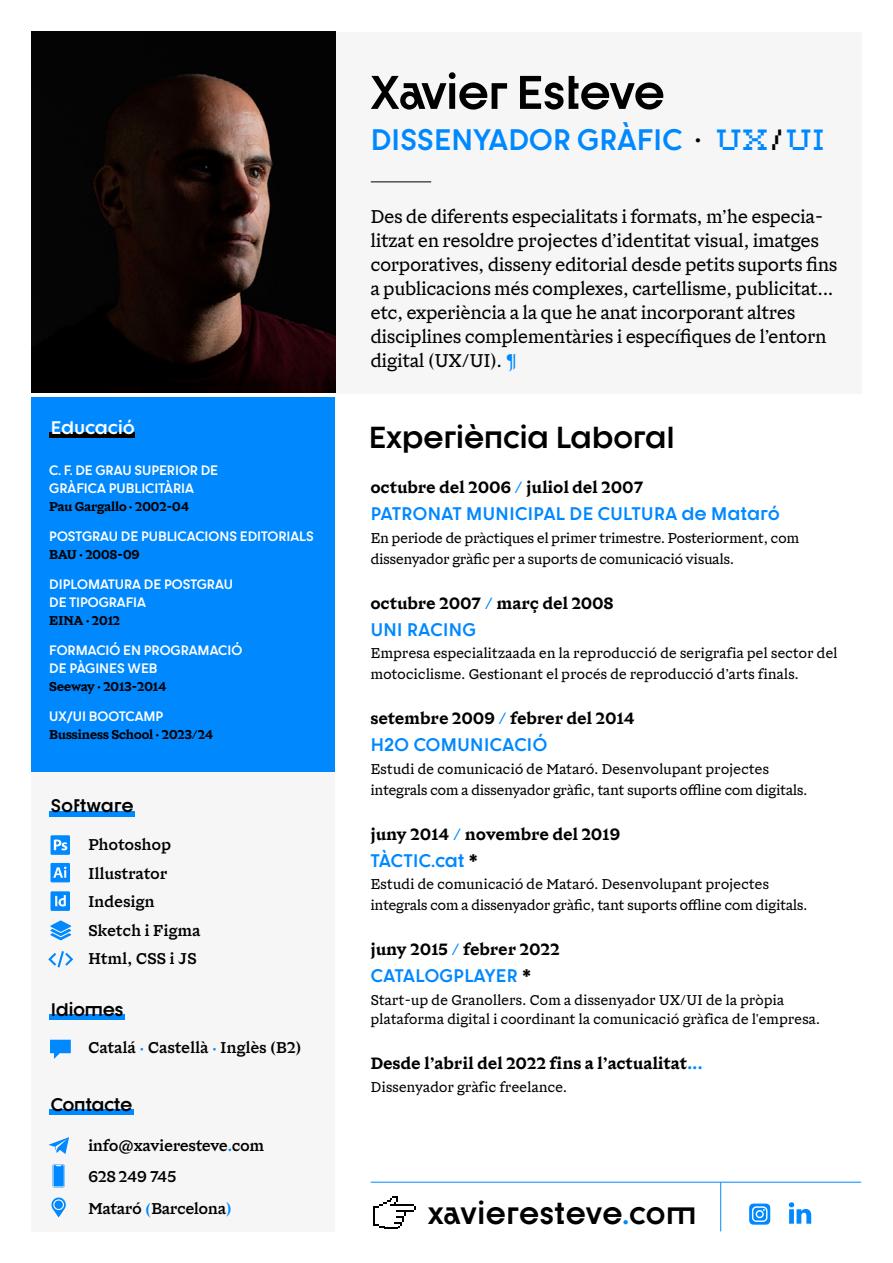
<style>
.page{position:relative;width:893px;height:1263px;background:#fff}
.page>*{position:absolute;margin:0;border:0;box-sizing:border-box;transform-origin:0 0}
.t1{font:700 30px "Dystopian";letter-spacing:.015em;color:#000}
.t2{font:700 29.25px "Dystopian";letter-spacing:.01em;color:#08f}
.t3{font:19.5px/24px "Riegraf";letter-spacing:.01em;color:#000}
.t4{font:700 18px "Dystopian";letter-spacing:.025em;color:#08f}
.t5{font:700 18px "Dystopian";color:#000}
.t6{font:700 18px "Dystopian";letter-spacing:.02em;color:#000}
.t7{font:700 18px "Dystopian";letter-spacing:.02em;color:#fff}
.t8{font:700 17.25px "Riegraf";letter-spacing:.025em;color:#000}
.t9{font:500 16.5px/28.5px "Riegraf";letter-spacing:.02em;color:#000}
.t10{font:15px/21px "Riegraf";letter-spacing:.02em;color:#000}
.t11{font:700 13.5px/18px "Dystopian";color:#fff}
.t12{font:700 13.5px "Riegraf";color:#000}
.s1{color:#08f}
.s2{color:#000}
.s3{font-family:"Mini Serif";font-weight:400}
.s4{font-family:"Mini Serif";font-weight:400;color:#000}
</style>
<div class="page">
<div style="left:32px;top:393px;width:303px;height:838px;background:#f6f6f6"></div>
<div style="left:335px;top:32px;width:526px;height:361px;background:#f6f6f6"></div>
<img style="left:32px;top:32px;width:304px;height:361px">
<div style="left:49px;top:1109px;width:85px;height:5px;background:#08f"></div>
<div style="left:49px;top:1014px;width:76px;height:6px;background:#08f"></div>
<div style="left:32px;top:393px;width:303px;height:378px;background:#08f"></div>
<hr style="left:32px;top:393px;width:304px;height:3px;background:#fff">
<svg style="left:371px;top:72px;width:292px;height:38px"></svg>
<hr style="left:371px;top:1182px;width:490px;height:1px;background:#08f">
<svg style="left:373px;top:1196px;width:43px;height:33px"></svg>
<svg style="left:48px;top:1137px;width:21px;height:17px"></svg>
<div style="left:49px;top:811px;width:86px;height:5px;background:#08f"></div>
<div style="left:49px;top:432px;width:86px;height:5px;background:#000"></div>
<hr style="left:720px;top:1182px;width:1px;height:49px;background:#08f">
<svg style="left:788px;top:1202px;width:23px;height:22px"></svg>
<svg style="left:51px;top:1197px;width:15px;height:20px"></svg>
<svg style="left:50px;top:1040px;width:21px;height:19px"></svg>
<svg style="left:48px;top:951px;width:25px;height:16px"></svg>
<hr style="left:371px;top:181px;width:60px;height:1px;background:#000">
<div style="left:51px;top:892px;width:18px;height:18px;background:#08f"></div>
<div style="left:51px;top:891px;width:19px;height:20px;border:1px solid #08f"></div>
<svg style="left:55px;top:895px;width:11px;height:11px"></svg>
<div style="left:51px;top:863px;width:18px;height:19px;background:#08f"></div>
<div style="left:51px;top:863px;width:19px;height:19px;border:1px solid #08f"></div>
<svg style="left:53px;top:866px;width:14px;height:12px"></svg>
<svg style="left:749px;top:1203px;width:21px;height:22px"></svg>
<svg style="left:51px;top:836px;width:18px;height:18px"></svg>
<div style="left:51px;top:835px;width:19px;height:20px;border:1px solid #08f"></div>
<svg style="left:54px;top:839px;width:13px;height:11px"></svg>
<svg style="left:50px;top:920px;width:21px;height:20px"></svg>
<svg style="left:52px;top:1164px;width:13px;height:23px"></svg>
<p class="t7" style="left:51px;top:416px;width:85px">Educació</p>
<p class="t11" style="left:49px;top:461px;width:170px">C. F. DE GRAU SUPERIOR DE<br>GRÀFICA PUBLICITÀRIA</p>
<p class="t12" style="left:49px;top:498px;width:142px">Pau Gargallo · 2002-04</p>
<p class="t11" style="left:49px;top:527px;width:266px">POSTGRAU DE PUBLICACIONS EDITORIALS</p>
<p class="t12" style="left:49px;top:546px;width:92px">BAU · 2008-09</p>
<p class="t11" style="left:49px;top:575px;width:185px">DIPLOMATURA DE POSTGRAU<br>DE TIPOGRAFIA</p>
<p class="t12" style="left:49px;top:612px;width:72px">EINA · 2012</p>
<p class="t11" style="left:49px;top:641px;width:194px">FORMACIÓ EN PROGRAMACIÓ<br>DE PÀGINES WEB</p>
<p class="t12" style="left:49px;top:678px;width:119px">Seeway · 2013-2014</p>
<p class="t11" style="left:49px;top:707px;width:116px">UX/UI BOOTCAMP</p>
<p class="t12" style="left:49px;top:726px;width:166px">Bussiness School · 2023/24</p>
<p class="t6" style="left:51px;top:795px;width:84px">Software</p>
<p class="t9" style="left:88px;top:830px;width:113px">Photoshop<br>Illustrator<br>Indesign<br>Sketch i Figma<br>Html, CSS i JS</p>
<p class="t5" style="left:51px;top:998px;width:74px">Idiomes</p>
<p class="t9" style="left:88px;top:1033px;width:214px">Catalá <span class="s1">·</span> Castellà <span class="s1">·</span> Inglès (B2)</p>
<p class="t5" style="left:51px;top:1093px;width:83px">Contacte</p>
<p class="t9" style="left:88px;top:1129px;width:177px;line-height:31.5px">info@xavieresteve<span class="s1">.</span>com<br>628 249 745<br>Mataró <span class="s1">(</span>Barcelona<span class="s1">)</span></p>
<h2 class="t2" style="left:371px;top:121px;width:457px">DISSENYADOR GRÀFIC <span class="s2">·</span> <span class="s3">UX</span><span class="s4">/</span><span class="s3">UI</span></h2>
<p class="t3" style="left:371px;top:204px;width:468px">Des de diferents especialitats i formats, m’he especia&shy;litzat en resoldre projectes d’identitat visual, imatges corporatives, disseny editorial desde petits suports fins a publicacions més complexes, cartellisme, publicitat... etc, experiència a la que he anat incorporant altres disciplines complementàries i específiques de l’entorn digital (UX/UI). <span class="s1">¶</span></p>
<h1 class="t1" style="left:369px;top:418px;width:307px">Experiència Laboral</h1>
<p class="t8" style="left:371px;top:477px;width:274px">octubre del 2006 <span class="s1">/</span> juliol del 2007</p>
<p class="t4" style="left:371px;top:502px;width:410px">PATRONAT MUNICIPAL DE CULTURA de Mataró</p>
<p class="t10" style="left:371px;top:527px;width:430px">En periode de pràctiques el primer trimestre. Posteriorment, com dissenyador gràfic per a suports de comunicació visuals.</p>
<p class="t8" style="left:371px;top:592px;width:244px">octubre 2007 <span class="s1">/</span> març del 2008</p>
<p class="t4" style="left:371px;top:618px;width:107px">UNI RACING</p>
<p class="t10" style="left:371px;top:642px;width:468px">Empresa especialitzaada en la reproducció de serigrafia pel sector del motociclisme. Gestionant el procés de reproducció d’arts finals.</p>
<p class="t8" style="left:371px;top:708px;width:266px">setembre 2009 <span class="s1">/</span> febrer del 2014</p>
<p class="t4" style="left:371px;top:733px;width:178px">H2O COMUNICACIÓ</p>
<p class="t10" style="left:371px;top:758px;width:438px">Estudi de comunicació de Mataró. Desenvolupant projectes integrals com a dissenyador gràfic, tant suports offline com digitals.</p>
<p class="t8" style="left:371px;top:823px;width:251px">juny 2014 <span class="s1">/</span> novembre del 2019</p>
<p class="t4" style="left:371px;top:849px;width:108px">TÀCTIC.cat <span class="s2">*</span></p>
<p class="t10" style="left:371px;top:873px;width:438px">Estudi de comunicació de Mataró. Desenvolupant projectes integrals com a dissenyador gràfic, tant suports offline com digitals.</p>
<p class="t8" style="left:371px;top:939px;width:190px">juny 2015 <span class="s1">/</span> febrer 2022</p>
<p class="t4" style="left:371px;top:964px;width:162px">CATALOGPLAYER <span class="s2">*</span></p>
<p class="t10" style="left:371px;top:990px;width:451px;line-height:19.5px">Start-up de Granollers. Com a dissenyador UX/UI de la pròpia plataforma digital i coordinant la comunicació gràfica de l'empresa.</p>
<p class="t8" style="left:371px;top:1053px;width:333px">Desde l’abril del 2022 fins a l’actualitat<span class="s1">...</span></p>
<p class="t10" style="left:371px;top:1076px;width:198px">Dissenyador gràfic freelance.</p>
<h1 class="t1" style="left:428px;top:1194px;width:270px">xavieresteve<span class="s1">.</span>com</h1>
</div>
